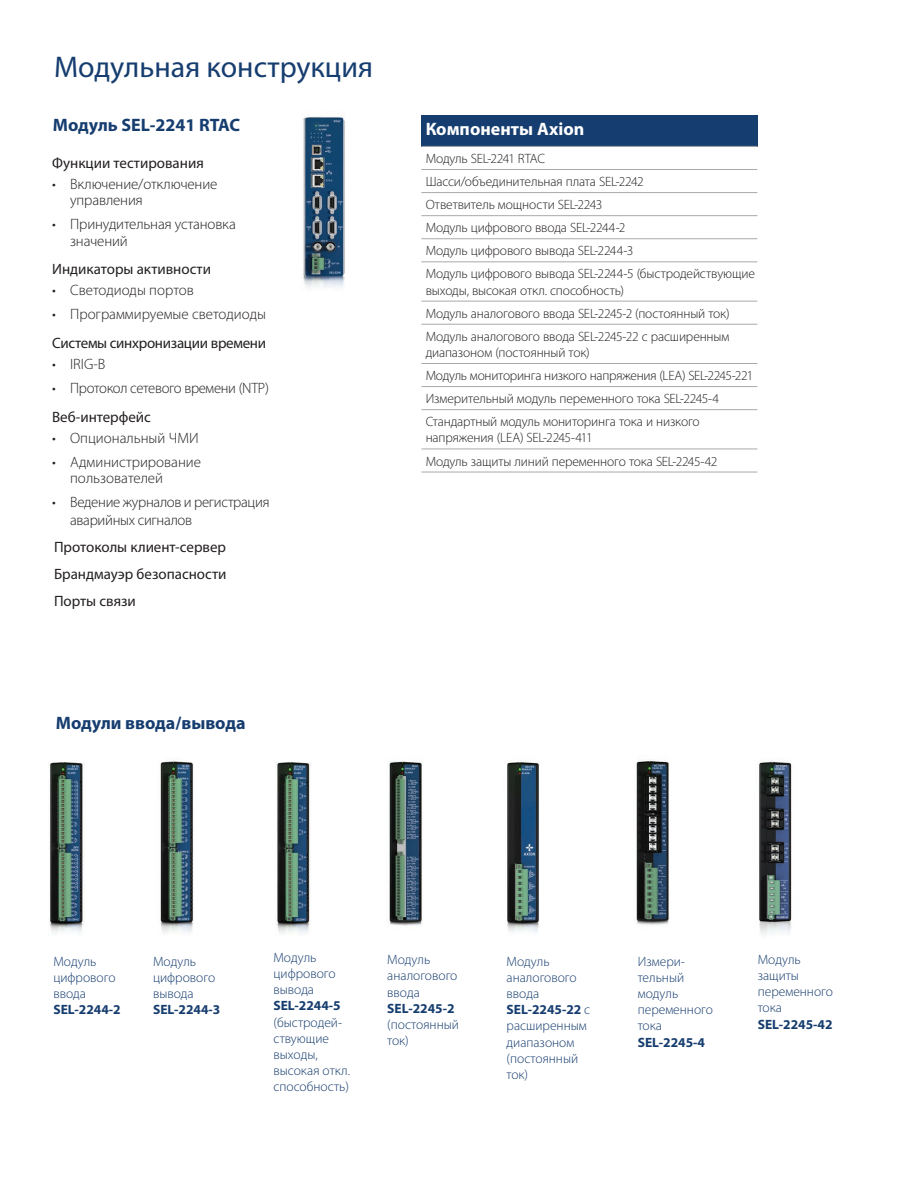
<style>
.page{position:relative;width:918px;height:1188px;background:#fff}
.page>*{position:absolute;margin:0;border:0;box-sizing:border-box;transform-origin:0 0}
.t1{font:30px "Myriad Pro";color:#163d6f}
.t2{font:700 18px "Myriad Pro";color:#163d6f}
.t3{font:700 18px "Myriad Pro";color:#fff}
.t4{font:300 15px/16.5px "Myriad Pro";letter-spacing:-.01em;color:#231f20}
.t5{font:15px/27.2px "Myriad Pro";color:#231f20;text-align:justify}
.t6{font:15px "Myriad Pro";letter-spacing:-.02em;color:#231f20}
.t7{font:300 13.5px/23.1px "Myriad Pro";letter-spacing:-.015em;color:#231f20}
.t8{font:300 13.5px/16.2px "Myriad Pro";color:#163d6f}
.t9{font:700 13.5px "Myriad Pro";color:#163d6f}
.s1{font-weight:700}
</style>
<div class="page">
<img style="left:758px;top:761px;width:34px;height:174px">
<img style="left:389px;top:761px;width:34px;height:165px">
<img style="left:636px;top:759px;width:33px;height:166px">
<img style="left:507px;top:761px;width:32px;height:172px">
<img style="left:302px;top:116px;width:43px;height:172px">
<div style="left:421px;top:115px;width:336px;height:31px;background:#163d6f"></div>
<hr style="left:421px;top:146px;width:336px;height:1px;background:#a8a9ad">
<hr style="left:421px;top:169px;width:336px;height:1px;background:#a8a9ad">
<hr style="left:421px;top:192px;width:336px;height:1px;background:#a8a9ad">
<hr style="left:421px;top:215px;width:336px;height:1px;background:#a8a9ad">
<hr style="left:421px;top:238px;width:336px;height:1px;background:#a8a9ad">
<hr style="left:421px;top:261px;width:336px;height:1px;background:#a8a9ad">
<hr style="left:421px;top:301px;width:336px;height:1px;background:#a8a9ad">
<hr style="left:421px;top:324px;width:336px;height:1px;background:#a8a9ad">
<hr style="left:421px;top:363px;width:336px;height:1px;background:#a8a9ad">
<hr style="left:421px;top:386px;width:336px;height:1px;background:#a8a9ad">
<hr style="left:421px;top:409px;width:336px;height:1px;background:#a8a9ad">
<hr style="left:421px;top:449px;width:336px;height:1px;background:#a8a9ad">
<hr style="left:421px;top:472px;width:336px;height:1px;background:#a8a9ad">
<img style="left:49px;top:762px;width:35px;height:171px">
<img style="left:160px;top:760px;width:34px;height:174px">
<img style="left:276px;top:762px;width:35px;height:172px">
<h1 class="t1" style="left:54px;top:48px;width:321px">Модульная конструкция</h1>
<h2 class="t2" style="left:53px;top:113px;width:189px">Модуль SEL-2241 RTAC</h2>
<p class="t5" style="left:52px;top:149px;width:153px">Функции тестирования</p>
<p class="t4" style="left:70px;top:176px;width:149px;text-indent:-18px">• Включение/отключение управления</p>
<p class="t4" style="left:70px;top:216px;width:167px;text-indent:-18px">• Принудительная установка значений</p>
<p class="t5" style="left:52px;top:255px;width:160px">Индикаторы активности</p>
<p class="t4" style="left:52px;top:282px;width:143px">• Светодиоды портов</p>
<p class="t4" style="left:52px;top:306px;width:215px">• Программируемые светодиоды</p>
<p class="t6" style="left:52px;top:334px;width:216px">Системы синхронизации времени</p>
<p class="t4" style="left:52px;top:356px;width:55px">• IRIG-B</p>
<p class="t4" style="left:52px;top:380px;width:218px">• Протокол сетевого времени (NTP)</p>
<p class="t5" style="left:52px;top:403px;width:100px">Веб-интерфейс</p>
<p class="t4" style="left:52px;top:430px;width:148px">• Опциональный ЧМИ</p>
<p class="t4" style="left:70px;top:454px;width:132px;text-indent:-18px">• Администрирование пользователей</p>
<p class="t4" style="left:70px;top:494px;width:201px;line-height:18px;text-indent:-18px">• Ведение журналов и регистрация аварийных сигналов</p>
<p class="t5" style="left:54px;top:533px;width:174px">Протоколы клиент-сервер Брандмауэр безопасности Порты связи</p>
<h2 class="t2" style="left:56px;top:711px;width:191px">Модули ввода/вывода</h2>
<h2 class="t3" style="left:426px;top:117px;width:160px">Компоненты Axion</h2>
<p class="t7" style="left:426px;top:147px;width:331px">Модуль SEL-2241 RTAC<br>Шасси/объединительная плата SEL-2242<br>Ответвитель мощности SEL-2243<br>Модуль цифрового ввода SEL-2244-2<br>Модуль цифрового вывода SEL-2244-3<br>Модуль цифрового вывода SEL-2244-5 (быстродействующие</p>
<p class="t7" style="left:426px;top:279px;width:306px">выходы, высокая откл. способность)<br>Модуль аналогового ввода SEL-2245-2 (постоянный ток)<br>Модуль аналогового ввода SEL-2245-22 с расширенным</p>
<p class="t7" style="left:426px;top:341px;width:329px">диапазоном (постоянный ток)<br>Модуль мониторинга низкого напряжения (LEA) SEL-2245-221<br>Измерительный модуль переменного тока SEL-2245-4<br>Стандартный модуль мониторинга тока и низкого</p>
<p class="t7" style="left:426px;top:427px;width:293px">напряжения (LEA) SEL-2245-411<br>Модуль защиты линий переменного тока SEL-2245-42</p>
<p class="t8" style="left:53px;top:953px;width:64px">Модуль цифрового ввода</p>
<p class="t9" style="left:53px;top:1001px;width:69px">SEL-2244-2</p>
<p class="t8" style="left:153px;top:953px;width:64px">Модуль цифрового вывода</p>
<p class="t9" style="left:153px;top:1001px;width:69px">SEL-2244-3</p>
<p class="t8" style="left:273px;top:950px;width:64px">Модуль цифрового вывода</p>
<p class="t9" style="left:273px;top:997px;width:69px">SEL-2244-5</p>
<p class="t8" style="left:273px;top:1014px;width:78px">(быстродей&shy;ствующие выходы, высокая откл. способность)</p>
<p class="t8" style="left:387px;top:952px;width:72px">Модуль аналогового ввода</p>
<p class="t9" style="left:387px;top:999px;width:69px">SEL-2245-2</p>
<p class="t8" style="left:387px;top:1017px;width:73px">(постоянный ток)</p>
<p class="t8" style="left:507px;top:953px;width:85px">Модуль аналогового ввода<br><span class="s1">SEL-2245-22</span> с расширенным диапазоном (постоянный ток)</p>
<p class="t8" style="left:638px;top:953px;width:77px">Измери&shy;тельный модуль переменного тока</p>
<p class="t9" style="left:638px;top:1033px;width:69px">SEL-2245-4</p>
<p class="t8" style="left:758px;top:951px;width:77px">Модуль защиты переменного тока</p>
<p class="t9" style="left:758px;top:1015px;width:76px">SEL-2245-42</p>
</div>
